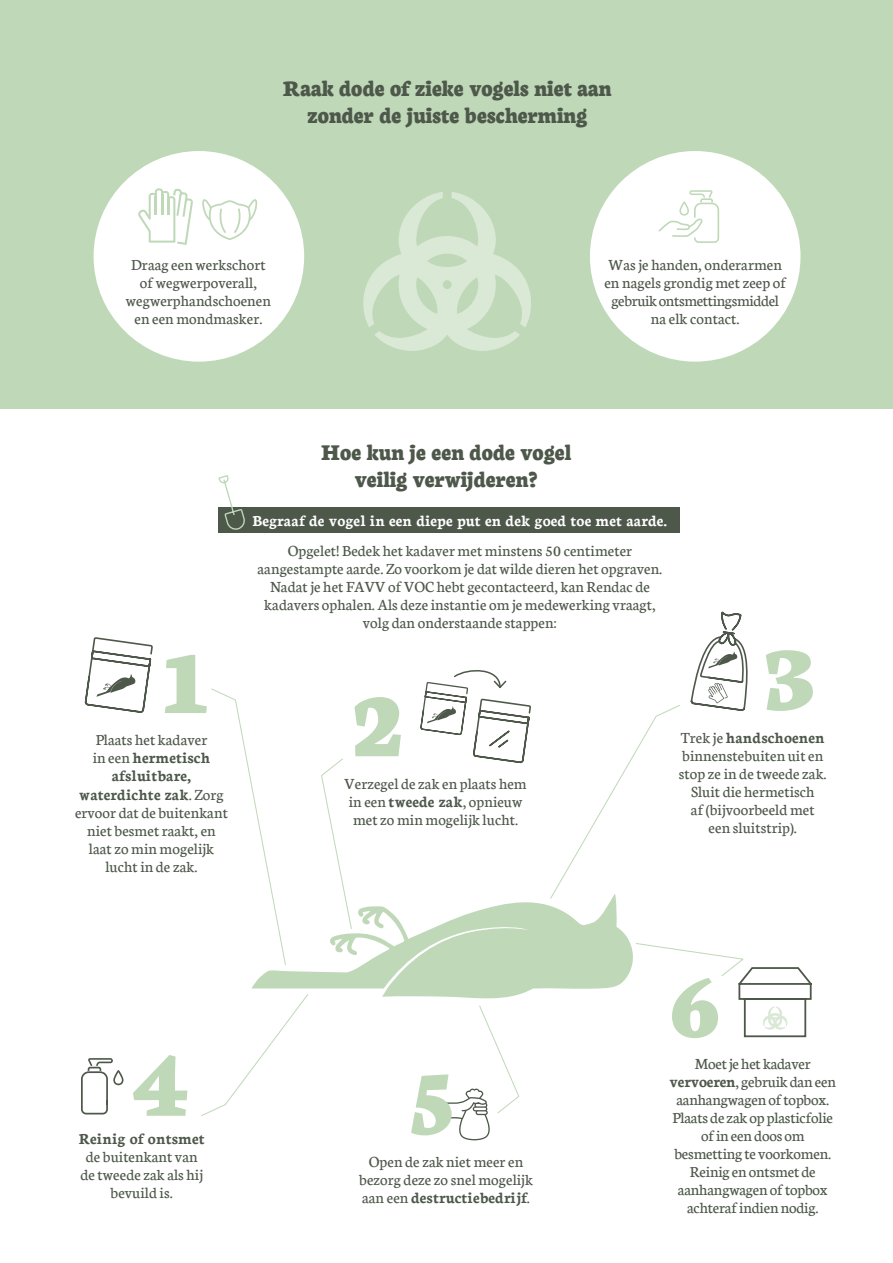
<style>
.page{position:relative;width:893px;height:1263px;background:#fff}
.page>*{position:absolute;margin:0;border:0;box-sizing:border-box;transform-origin:0 0}
.t1{font:800 100.05px "Neuton";color:#bfd8b8}
.t2{font:800 24px/27px "Neuton";letter-spacing:.005em;color:#4d584a;text-align:center}
.t3{font:16.5px/18px "Neuton";letter-spacing:.005em;color:#4d584a;text-align:center}
.t4{font:700 16.5px "Neuton";letter-spacing:.005em;color:#fff}
.t5{font:700 16.5px "Neuton";letter-spacing:.005em;color:#4d584a}
.s1{font-weight:700}
</style>
<div class="page">
<div style="left:218px;top:507px;width:462px;height:26px;background:#4d584a"></div>
<div style="left:0;top:0;width:893px;height:408px;background:#bfd8b8"></div>
<div style="left:94px;top:151px;width:210px;height:211px;background:#fff;border-radius:50%"></div>
<svg style="left:138px;top:188px;width:55px;height:57px"></svg>
<svg style="left:202px;top:199px;width:56px;height:41px"></svg>
<svg style="left:363px;top:192px;width:168px;height:159px"></svg>
<div style="left:590px;top:151px;width:210px;height:211px;background:#fff;border-radius:50%"></div>
<svg style="left:658px;top:190px;width:61px;height:53px"></svg>
<svg style="left:81px;top:1058px;width:43px;height:56px"></svg>
<svg style="left:84px;top:637px;width:69px;height:76px"></svg>
<svg style="left:218px;top:475px;width:27px;height:55px"></svg>
<svg style="left:201px;top:611px;width:611px;height:529px"></svg>
<h2 class="t2" style="left:283px;top:75px;width:330px">Raak dode of zieke vogels niet aan zonder de juiste bescherming</h2>
<p class="t3" style="left:126px;top:256px;width:147px">Draag een werkschort of wegwerpoverall, wegwerphandschoenen en een mondmasker.</p>
<p class="t3" style="left:604px;top:256px;width:183px">Was je handen, onderarmen en nagels grondig met zeep of gebruik ontsmettingsmiddel na elk contact.</p>
<h2 class="t2" style="left:321px;top:439px;width:252px">Hoe kun je een dode vogel veilig verwijderen?</h2>
<h1 class="t1" style="left:163px;top:632px;width:45px">1</h1>
<p class="t3" style="left:75px;top:731px;width:154px">Plaats het kadaver<br>in een <span class="s1">hermetisch afsluitbare, waterdichte zak</span>. Zorg ervoor dat de buitenkant niet besmet raakt, en laat zo min mogelijk lucht in de zak.</p>
<p class="t4" style="left:252px;top:511px;width:416px">Begraaf de vogel in een diepe put en dek goed toe met aarde.</p>
<p class="t3" style="left:258px;top:542px;width:406px">Opgelet! Bedek het kadaver met minstens 50 centimeter aangestampte aarde. Zo voorkom je dat wilde dieren het opgraven.<br>Nadat je het FAVV of VOC hebt gecontacteerd, kan Rendac de kadavers ophalen. Als deze instantie om je medewerking vraagt, volg dan onderstaande stappen:</p>
<h1 class="t1" style="left:352px;top:676px;width:53px">2</h1>
<p class="t3" style="left:344px;top:774px;width:184px;text-align:left">Verzegel de zak en plaats hem in een <span class="s1">tweede zak</span>, opnieuw met zo min mogelijk lucht.</p>
<h1 class="t1" style="left:764px;top:630px;width:53px">3</h1>
<p class="t3" style="left:679px;top:728px;width:149px">Trek je <span class="s1">handschoenen </span>binnenstebuiten uit en stop ze in de tweede zak.<br>Sluit die hermetisch<br>af (bijvoorbeeld met een sluitstrip).</p>
<h1 class="t1" style="left:131px;top:1035px;width:61px">4</h1>
<p class="t5" style="left:79px;top:1130px;width:127px">Reinig of ontsmet</p>
<p class="t3" style="left:80px;top:1148px;width:124px">de buitenkant van de tweede zak als hij bevuild is.</p>
<h1 class="t1" style="left:409px;top:1053px;width:47px">5</h1>
<p class="t3" style="left:359px;top:1153px;width:175px">Open de zak niet meer en bezorg deze zo snel mogelijk aan een <span class="s1">destructiebedrijf</span>.</p>
<h1 class="t1" style="left:669px;top:957px;width:53px">6</h1>
<p class="t3" style="left:670px;top:1055px;width:168px">Moet je het kadaver <span class="s1">vervoeren</span>, gebruik dan een aanhangwagen of topbox.<br>Plaats de zak op plasticfolie of in een doos om besmetting te voorkomen.<br>Reinig en ontsmet de aanhangwagen of topbox achteraf indien nodig.</p>
</div>
